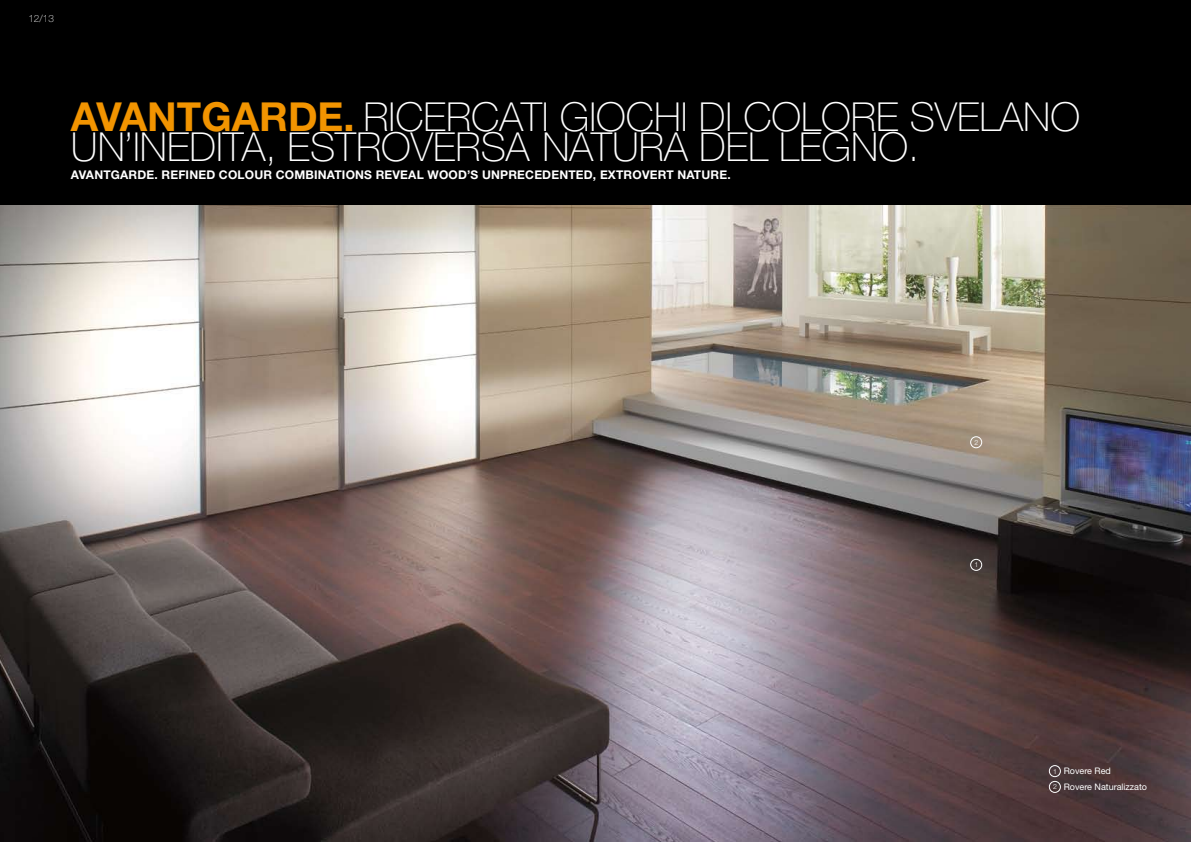
<style>
.page{position:relative;width:1191px;height:842px;background:#fff}
.page>*{position:absolute;margin:0;border:0;box-sizing:border-box;transform-origin:0 0}
.t1{font:100 40px/30px "Helvetica Neue";color:#fff}
.t2{font:700 12px "Helvetica Neue";letter-spacing:.015em;color:#fff}
.t3{font:100 10px "Helvetica Neue";color:#fff}
.t4{font:9px/15.8px "Helvetica Neue";color:#fff}
.t5{font:300 7px "Helvetica Neue";color:#fff}
.s1{font-weight:700;color:#f29400}
.s2{font-weight:300;font-size:7px}
</style>
<div class="page">
<div style="left:0;top:0;width:1191px;height:213px;background:#000"></div>
<img style="left:0;top:206px;width:1191px;height:636px">
<div style="left:1049px;top:765px;width:11px;height:12px;border:1px solid #fff;border-radius:50%"></div>
<div style="left:1049px;top:781px;width:11px;height:11px;border:1px solid #fff;border-radius:50%"></div>
<div style="left:970px;top:559px;width:11px;height:11px;border:1px solid #fff;border-radius:50%"></div>
<div style="left:970px;top:437px;width:11px;height:11px;border:1px solid #fff;border-radius:50%"></div>
<p class="t3" style="left:28px;top:13px;width:27px">12/13</p>
<h1 class="t1" style="left:71px;top:102px;width:1010px"><span class="s1">AVANTGARDE.</span> RICERCATI GIOCHI DI COLORE SVELANO<br>UN’INEDITA, ESTROVERSA NATURA DEL LEGNO.</h1>
<p class="t2" style="left:71px;top:167px;width:661px">AVANTGARDE. REFINED COLOUR COMBINATIONS REVEAL WOOD’S UNPRECEDENTED, EXTROVERT NATURE.</p>
<p class="t5" style="left:974px;top:438px;width:5px">2</p>
<p class="t5" style="left:974px;top:561px;width:5px">1</p>
<p class="t4" style="left:1053px;top:763px;width:95px"><span class="s2">1</span> Rovere Red<br><span class="s2">2</span> Rovere Naturalizzato</p>
</div>
